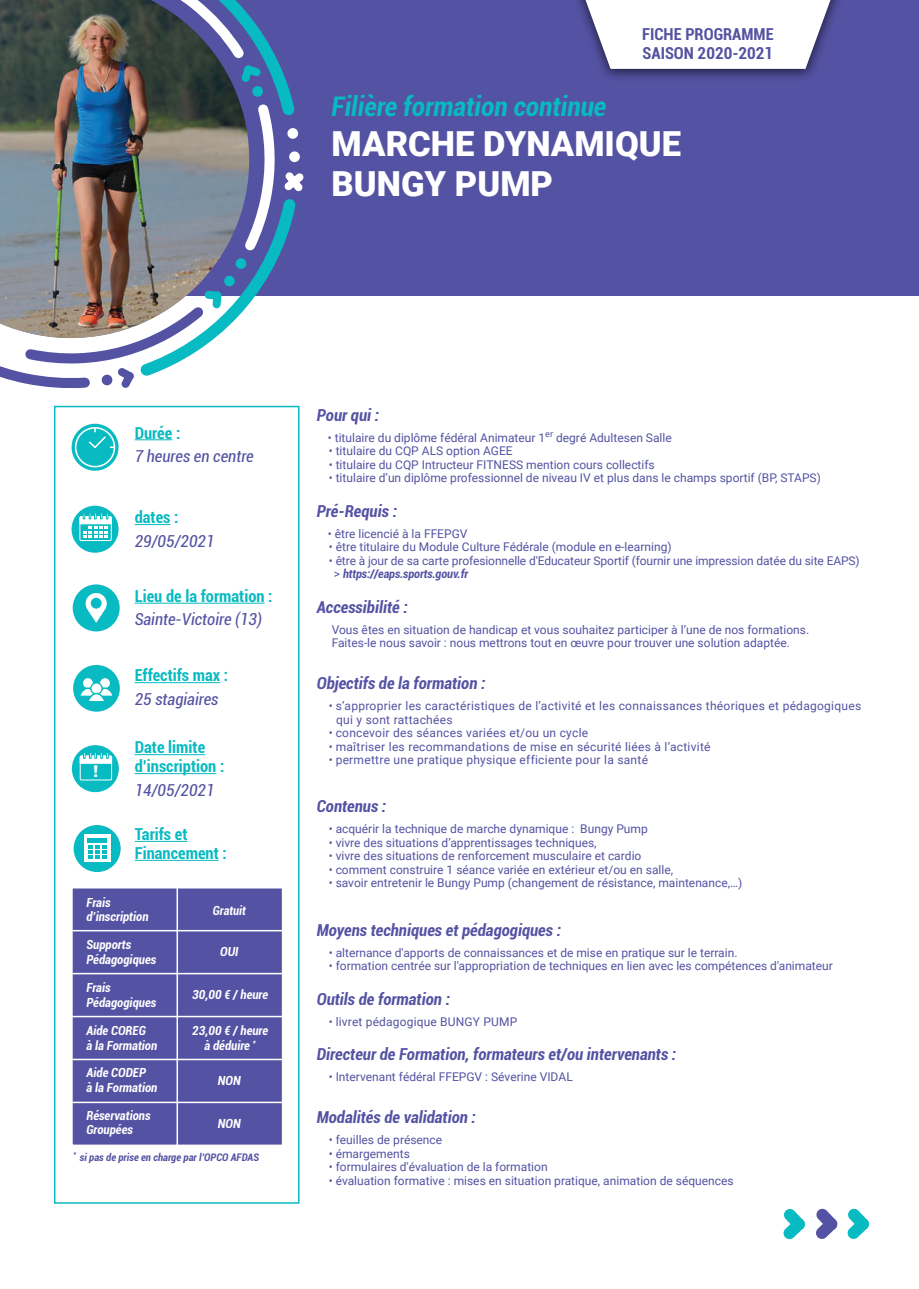
<style>
.page{position:relative;width:919px;height:1289px;background:#fff}
.page>*{position:absolute;margin:0;border:0;box-sizing:border-box;transform-origin:0 0}
.t1{font:900 34.5px/39.9px "Roboto";color:#fff}
.t2{font:italic 700 condensed 27px "Roboto";color:#08bac1}
.t3{font:italic 700 condensed 16.5px "Roboto";color:#5452a2}
.t4{font:700 condensed 16.5px/18.9px "Roboto";color:#08bac1}
.t5{font:italic condensed 16.5px "Roboto";color:#5452a2}
.t6{font:700 condensed 16.5px/19.5px "Roboto";color:#5452a1}
.t7{font:900 16.35px "DIN";color:#fff}
.t8{font:italic 700 condensed 12.6px/14.7px "Roboto";color:#fff}
.t9{font:12px/13.5px "Roboto";color:#5452a2}
.t10{font:12px "Roboto";letter-spacing:.02em;color:#5452a2}
.t11{font:12px/13.5px "Roboto";letter-spacing:.025em;color:#5452a2}
.t12{font:italic 700 condensed 10.5px "Roboto";color:#5452a2}
.s1{font-weight:700;font-style:italic;font-stretch:condensed}
</style>
<div class="page">
<div style="left:0;top:0;width:918px;height:295px;background:#5452a2"></div>
<img style="left:578px;top:0;width:261px;height:78px">
<svg style="left:585px;top:0;width:245px;height:69px;background:#ebebf2"></svg>
<svg style="left:0;top:15px;width:304px;height:373px"></svg>
<img style="left:0;top:0;width:249px;height:338px">
<div style="left:72px;top:505px;width:46px;height:47px;background:#08bac1;border-radius:50%"></div>
<div style="left:79px;top:516px;width:33px;height:25px;border:1px solid #fff"></div>
<svg style="left:79px;top:512px;width:33px;height:26px"></svg>
<hr style="left:135px;top:439px;width:37px;height:1px;background:#08bac1">
<hr style="left:135px;top:524px;width:35px;height:1px;background:#08bac1">
<hr style="left:135px;top:682px;width:85px;height:1px;background:#08bac1">
<hr style="left:135px;top:754px;width:70px;height:1px;background:#08bac1">
<hr style="left:135px;top:773px;width:81px;height:1px;background:#08bac1">
<hr style="left:135px;top:841px;width:52px;height:1px;background:#08bac1">
<hr style="left:135px;top:860px;width:84px;height:1px;background:#08bac1">
<div style="left:72px;top:745px;width:47px;height:47px;background:#08bac1;border-radius:50%"></div>
<div style="left:80px;top:755px;width:32px;height:25px;border:1px solid #fff"></div>
<svg style="left:79px;top:752px;width:33px;height:12px"></svg>
<svg style="left:72px;top:424px;width:46px;height:47px"></svg>
<div style="left:75px;top:427px;width:40px;height:40px;border:2px solid #fff;border-radius:50%"></div>
<svg style="left:87px;top:428px;width:27px;height:21px"></svg>
<div style="left:73px;top:584px;width:47px;height:47px;background:#08bac1;border-radius:50%"></div>
<svg style="left:86px;top:593px;width:21px;height:30px"></svg>
<div style="left:91px;top:597px;width:11px;height:11px;background:#08bac1;border-radius:50%"></div>
<hr style="left:135px;top:602px;width:129px;height:1px;background:#08bac1">
<div style="left:71px;top:887px;width:212px;height:259px;background:#5452a2;border:2px solid #fff"></div>
<hr style="left:72px;top:1101px;width:210px;height:2px;background:#fff">
<hr style="left:72px;top:1058px;width:210px;height:2px;background:#fff">
<hr style="left:72px;top:1015px;width:210px;height:2px;background:#fff">
<hr style="left:72px;top:972px;width:210px;height:2px;background:#fff">
<hr style="left:72px;top:929px;width:210px;height:2px;background:#fff">
<hr style="left:176px;top:887px;width:2px;height:258px;background:#fff">
<div style="left:74px;top:825px;width:47px;height:47px;background:#08bac1;border-radius:50%"></div>
<svg style="left:84px;top:834px;width:26px;height:28px"></svg>
<hr style="left:88px;top:838px;width:19px;height:4px;background:#08bac1">
<svg style="left:88px;top:844px;width:18px;height:14px"></svg>
<div style="left:54px;top:406px;width:245px;height:797px;border:2px solid #08bac1"></div>
<div style="left:73px;top:665px;width:47px;height:46px;background:#08bac1;border-radius:50%"></div>
<div style="left:82px;top:677px;width:11px;height:11px;background:#fff;border-radius:50%"></div>
<div style="left:82px;top:677px;width:12px;height:12px;border:1px solid #08bac1;border-radius:50%"></div>
<div style="left:99px;top:677px;width:12px;height:11px;background:#fff;border-radius:50%"></div>
<div style="left:99px;top:677px;width:12px;height:12px;border:1px solid #08bac1;border-radius:50%"></div>
<svg style="left:91px;top:683px;width:11px;height:11px"></svg>
<div style="left:90px;top:682px;width:13px;height:12px;border:1px solid #08bac1;border-radius:50%"></div>
<svg style="left:77px;top:686px;width:38px;height:17px"></svg>
<svg style="left:783px;top:1208px;width:86px;height:32px"></svg>
<h3 class="t6" style="left:642px;top:23px;width:133px">FICHE PROGRAMME<br>SAISON 2020-2021</h3>
<h2 class="t2" style="left:331px;top:88px;width:276px">Filière formation continue</h2>
<h1 class="t1" style="left:331px;top:123px;width:351px">MARCHE DYNAMIQUE<br>BUNGY PUMP</h1>
<h3 class="t4" style="left:135px;top:422px;width:47px">Durée :</h3>
<h3 class="t5" style="left:135px;top:444px;width:120px">7 heures en centre</h3>
<h3 class="t4" style="left:135px;top:507px;width:45px">dates :</h3>
<h3 class="t5" style="left:135px;top:529px;width:81px">29/05/2021</h3>
<h3 class="t7" style="left:92px;top:760px;width:8px">!</h3>
<h3 class="t4" style="left:135px;top:586px;width:139px">Lieu de la formation :</h3>
<h3 class="t5" style="left:135px;top:607px;width:129px">Sainte-Victoire (13)</h3>
<h3 class="t4" style="left:135px;top:665px;width:95px">Effectifs max :</h3>
<h3 class="t5" style="left:135px;top:687px;width:85px">25 stagiaires</h3>
<h3 class="t4" style="left:135px;top:737px;width:91px">Date limite d’inscription :</h3>
<h3 class="t5" style="left:135px;top:778px;width:81px">14/05/2021</h3>
<h3 class="t4" style="left:135px;top:824px;width:94px">Tarifs et<br>Financement :</h3>
<p class="t8" style="left:86px;top:894px;width:64px">Frais d’inscription</p>
<p class="t8" style="left:86px;top:937px;width:71px">Supports<br>Pédagogiques</p>
<p class="t8" style="left:86px;top:979px;width:71px">Frais<br>Pédagogiques</p>
<p class="t8" style="left:86px;top:1022px;width:72px">Aide COREG<br>à la Formation</p>
<p class="t8" style="left:86px;top:1065px;width:72px">Aide CODEP<br>à la Formation</p>
<p class="t8" style="left:86px;top:1107px;width:66px">Réservations<br>Groupées</p>
<p class="t8" style="left:213px;top:902px;width:35px">Gratuit</p>
<p class="t8" style="left:220px;top:943px;width:20px">OUI</p>
<p class="t8" style="left:192px;top:987px;width:77px">30,00 € / heure</p>
<p class="t8" style="left:192px;top:1022px;width:77px;text-align:center">23,00 € / heure à déduire <sup>*</sup></p>
<p class="t8" style="left:218px;top:1072px;width:24px">NON</p>
<p class="t8" style="left:218px;top:1116px;width:24px">NON</p>
<p class="t12" style="left:74px;top:1149px;width:187px"><sup>*</sup> si pas de prise en charge par l’OPCO AFDAS</p>
<h3 class="t3" style="left:317px;top:403px;width:64px">Pour qui :</h3>
<p class="t9" style="left:328px;top:430px;width:345px">• titulaire du diplôme fédéral Animateur 1<sup>er</sup> degré Adultesen Salle</p>
<p class="t9" style="left:328px;top:444px;width:185px">• titulaire du CQP ALS option AGEE</p>
<p class="t9" style="left:328px;top:457px;width:327px">• titulaire du CQP Intructeur FITNESS mention cours collectifs</p>
<p class="t9" style="left:328px;top:471px;width:493px">• titulaire d’un diplôme professionnel de niveau IV et plus dans le champs sportif (BP, STAPS)</p>
<h3 class="t3" style="left:317px;top:499px;width:82px">Pré-Requis :</h3>
<p class="t9" style="left:328px;top:526px;width:141px">• être licencié à la FFEPGV</p>
<p class="t9" style="left:328px;top:540px;width:344px">• être titulaire du Module Culture Fédérale (module en e-learning)</p>
<p class="t9" style="left:334px;top:553px;width:527px;text-indent:-5px">• être à jour de sa carte profesionnelle d'Educateur Sportif (fournir une impression datée du site EAPS) &gt; <span class="s1">https://eaps.sports.gouv.fr</span></p>
<h3 class="t3" style="left:317px;top:595px;width:92px">Accessibilité :</h3>
<p class="t9" style="left:331px;top:622px;width:479px">Vous êtes en situation de handicap et vous souhaitez participer à l’une de nos formations.<br>Faites-le nous savoir : nous mettrons tout en œuvre pour trouver une solution adaptée.</p>
<h3 class="t3" style="left:317px;top:672px;width:170px">Objectifs de la formation :</h3>
<p class="t11" style="left:336px;top:699px;width:526px;text-indent:-8px">• s’approprier les caractéristiques de l’activité et les connaissances théoriques et pédagogiques qui y sont rattachées</p>
<p class="t10" style="left:328px;top:724px;width:261px">• concevoir des séances variées et/ou un cycle</p>
<p class="t10" style="left:328px;top:738px;width:383px">• maîtriser les recommandations de mise en sécurité liées à l’activité</p>
<p class="t10" style="left:328px;top:751px;width:321px">• permettre une pratique physique efficiente pour la santé</p>
<h3 class="t3" style="left:317px;top:795px;width:71px">Contenus :</h3>
<p class="t9" style="left:328px;top:822px;width:320px">• acquérir la technique de marche dynamique : Bungy Pump</p>
<p class="t9" style="left:328px;top:835px;width:269px">• vivre des situations d’apprentissages techniques,</p>
<p class="t9" style="left:328px;top:849px;width:314px">• vivre des situations de renforcement musculaire et cardio</p>
<p class="t9" style="left:328px;top:862px;width:346px">• comment construire 1 séance variée en extérieur et/ou en salle,</p>
<p class="t9" style="left:328px;top:876px;width:415px">• savoir entretenir le Bungy Pump (changement de résistance, maintenance,…)</p>
<h3 class="t3" style="left:317px;top:918px;width:246px">Moyens techniques et pédagogiques :</h3>
<p class="t9" style="left:328px;top:945px;width:410px">• alternance d'apports de connaissances et de mise en pratique sur le terrain.</p>
<p class="t9" style="left:328px;top:958px;width:505px">• formation centrée sur l'appropriation de techniques en lien avec les compétences d'animateur</p>
<h3 class="t3" style="left:317px;top:987px;width:135px">Outils de formation :</h3>
<p class="t9" style="left:328px;top:1014px;width:190px">• livret pédagogique BUNGY PUMP</p>
<h3 class="t3" style="left:317px;top:1042px;width:361px">Directeur de Formation, formateurs et/ou intervenants :</h3>
<p class="t9" style="left:328px;top:1069px;width:246px">• Intervenant fédéral FFEPGV : Séverine VIDAL</p>
<h3 class="t3" style="left:317px;top:1105px;width:161px">Modalités de validation :</h3>
<p class="t9" style="left:328px;top:1132px;width:115px">• feuilles de présence</p>
<p class="t9" style="left:328px;top:1146px;width:83px">• émargements</p>
<p class="t9" style="left:328px;top:1159px;width:220px">• formulaires d'évaluation de la formation</p>
<p class="t9" style="left:328px;top:1173px;width:406px">• évaluation formative : mises en situation pratique, animation de séquences</p>
</div>
